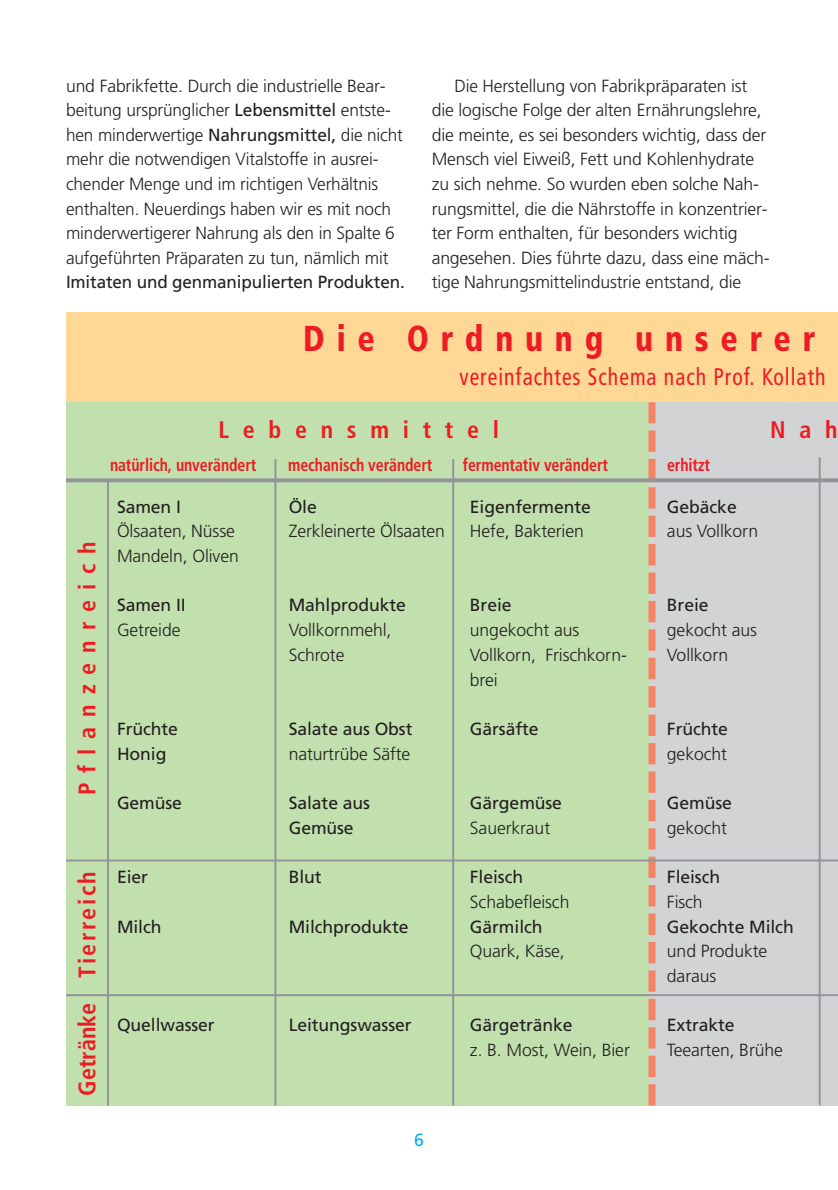
<style>
.page{position:relative;width:838px;height:1190px;background:#fff}
.page>*{position:absolute;margin:0;border:0;box-sizing:border-box;transform-origin:0 0}
.t1{font:900 condensed 36px "Frutiger";letter-spacing:.365em;color:#ed1c24;scale:.9 1}
.t2{font:condensed 24px "Frutiger";letter-spacing:.05em;color:#ed1c24;scale:.9 1}
.t3{font:700 condensed 24px "Frutiger";letter-spacing:.415em;color:#ed1c24}
.t4{font:700 condensed 24px "Frutiger";letter-spacing:.57em;color:#ed1c24}
.t5{font:700 condensed 24px "Frutiger";letter-spacing:.105em;color:#ed1c24}
.t6{font:700 condensed 24px "Frutiger";color:#ed1c24}
.t7{font:300 17.6px/24.6px "Frutiger";letter-spacing:-.01em;color:#231f20}
.t8{font:17.6px/24.6px "Frutiger";letter-spacing:-.005em;color:#231f20}
.t9{font:700 condensed 17.6px "Frutiger";letter-spacing:-.005em;color:#ed1c24;scale:.9 1}
.t10{font:17.6px "Frutiger";color:#00aeef}
.s1{font-weight:400}
</style>
<div class="page">
<div style="left:66px;top:312px;width:772px;height:91px;background:#ffd895"></div>
<div style="left:66px;top:402px;width:584px;height:704px;background:#c1e0ae"></div>
<div style="left:650px;top:402px;width:188px;height:704px;background:#d1d3d4"></div>
<hr style="left:452px;top:459px;width:2px;height:647px;background:#939598">
<hr style="left:819px;top:457px;width:2px;height:649px;background:#939598">
<hr style="left:274px;top:459px;width:2px;height:647px;background:#939598">
<hr style="left:107px;top:481px;width:2px;height:625px;background:#939598">
<svg style="left:648px;top:423px;width:8px;height:654px"></svg>
<div style="left:648px;top:402px;width:8px;height:21px;background:#f58465"></div>
<div style="left:648px;top:1084px;width:8px;height:22px;background:#f58465"></div>
<svg style="left:66px;top:478px;width:772px;height:4px;background:#979a9a"></svg>
<hr style="left:66px;top:859px;width:772px;height:2px;background:#939598">
<hr style="left:66px;top:994px;width:772px;height:2px;background:#939598">
<p class="t7" style="left:66px;top:75px;width:338px">und Fabrikfette. Durch die industrielle Bear&shy;beitung ursprünglicher <span class="s1">Lebensmittel</span> entste&shy;hen minderwertige <span class="s1">Nahrungsmittel,</span> die nicht mehr die notwendigen Vitalstoffe in ausrei&shy;chender Menge und im richtigen Verhältnis enthalten. Neuerdings haben wir es mit noch minderwertigerer Nahrung als den in Spalte 6 aufgeführten Präparaten zu tun, nämlich mit</p>
<p class="t8" style="left:66px;top:271px;width:340px">Imitaten und genmanipulierten Produkten.</p>
<p class="t7" style="left:432px;top:75px;width:339px;text-indent:23px">Die Herstellung von Fabrikpräparaten ist die logische Folge der alten Ernährungslehre, die meinte, es sei besonders wichtig, dass der Mensch viel Eiweiß, Fett und Kohlenhydrate zu sich nehme. So wurden eben solche Nah&shy;rungsmittel, die die Nährstoffe in konzentrier&shy;ter Form enthalten, für besonders wichtig angesehen. Dies führte dazu, dass eine mäch&shy;tige Nahrungsmittelindustrie entstand, die</p>
<h1 class="t1" style="left:303px;top:324px;width:570px">Die Ordnung unserer</h1>
<h2 class="t2" style="left:459px;top:367px;width:408px">vereinfachtes Schema nach Prof. Kollath</h2>
<h2 class="t3" style="left:77px;top:795px;width:256px;rotate:-90deg">Pflanzenreich</h2>
<h2 class="t5" style="left:77px;top:978px;width:109px;rotate:-90deg">Tierreich</h2>
<h2 class="t6" style="left:77px;top:1096px;width:94px;rotate:-90deg">Getränke</h2>
<h2 class="t4" style="left:218px;top:420px;width:282px">Lebensmittel</h2>
<h2 class="t3" style="left:770px;top:420px;width:69px">Nah</h2>
<p class="t9" style="left:110px;top:457px;width:164px">natürlich, unverändert</p>
<p class="t9" style="left:288px;top:457px;width:162px">mechanisch verändert</p>
<p class="t9" style="left:463px;top:457px;width:163px">fermentativ verändert</p>
<p class="t9" style="left:667px;top:457px;width:49px">erhitzt</p>
<p class="t8" style="left:117px;top:496px;width:65px">Samen I</p>
<p class="t7" style="left:117px;top:520px;width:123px">Ölsaaten, Nüsse<br>Mandeln, Oliven</p>
<p class="t8" style="left:117px;top:594px;width:70px">Samen II</p>
<p class="t7" style="left:117px;top:619px;width:65px">Getreide</p>
<p class="t8" style="left:117px;top:718px;width:62px">Früchte<br>Honig</p>
<p class="t8" style="left:117px;top:792px;width:67px">Gemüse</p>
<p class="t8" style="left:117px;top:866px;width:33px">Eier</p>
<p class="t8" style="left:117px;top:915px;width:46px">Milch</p>
<p class="t8" style="left:117px;top:1014px;width:99px">Quellwasser</p>
<p class="t8" style="left:289px;top:496px;width:30px">Öle</p>
<p class="t7" style="left:289px;top:520px;width:158px">Zerkleinerte Ölsaaten</p>
<p class="t8" style="left:470px;top:496px;width:123px">Eigenfermente</p>
<p class="t7" style="left:470px;top:520px;width:115px">Hefe, Bakterien</p>
<p class="t8" style="left:289px;top:594px;width:119px">Mahlprodukte</p>
<p class="t7" style="left:289px;top:619px;width:104px">Vollkornmehl,<br>Schrote</p>
<p class="t8" style="left:289px;top:718px;width:125px">Salate aus Obst</p>
<p class="t7" style="left:289px;top:743px;width:123px">naturtrübe Säfte</p>
<p class="t8" style="left:289px;top:792px;width:83px">Salate aus<br>Gemüse</p>
<p class="t8" style="left:289px;top:866px;width:34px">Blut</p>
<p class="t8" style="left:289px;top:915px;width:122px">Milchprodukte</p>
<p class="t8" style="left:470px;top:594px;width:43px">Breie</p>
<p class="t7" style="left:470px;top:619px;width:158px">ungekocht aus<br>Vollkorn, Frischkorn&shy;brei</p>
<p class="t8" style="left:470px;top:718px;width:70px">Gärsäfte</p>
<p class="t8" style="left:470px;top:792px;width:94px">Gärgemüse</p>
<p class="t7" style="left:470px;top:817px;width:82px">Sauerkraut</p>
<p class="t8" style="left:470px;top:866px;width:55px">Fleisch</p>
<p class="t7" style="left:470px;top:891px;width:101px">Schabefleisch</p>
<p class="t8" style="left:470px;top:915px;width:74px">Gärmilch</p>
<p class="t7" style="left:470px;top:940px;width:96px">Quark, Käse,</p>
<p class="t8" style="left:289px;top:1014px;width:124px">Leitungswasser</p>
<p class="t8" style="left:470px;top:1014px;width:104px">Gärgetränke</p>
<p class="t7" style="left:470px;top:1039px;width:161px">z. B. Most, Wein, Bier</p>
<p class="t8" style="left:667px;top:496px;width:71px">Gebäcke</p>
<p class="t7" style="left:667px;top:520px;width:93px">aus Vollkorn</p>
<p class="t8" style="left:667px;top:594px;width:43px">Breie</p>
<p class="t7" style="left:667px;top:619px;width:91px">gekocht aus<br>Vollkorn</p>
<p class="t8" style="left:667px;top:718px;width:62px">Früchte</p>
<p class="t7" style="left:667px;top:743px;width:62px">gekocht</p>
<p class="t8" style="left:667px;top:792px;width:67px">Gemüse</p>
<p class="t7" style="left:667px;top:817px;width:62px">gekocht</p>
<p class="t8" style="left:667px;top:866px;width:55px">Fleisch</p>
<p class="t7" style="left:667px;top:891px;width:37px">Fisch</p>
<p class="t8" style="left:667px;top:915px;width:128px">Gekochte Milch</p>
<p class="t7" style="left:667px;top:940px;width:102px">und Produkte daraus</p>
<p class="t8" style="left:667px;top:1014px;width:69px">Extrakte</p>
<p class="t7" style="left:667px;top:1039px;width:117px">Teearten, Brühe</p>
<p class="t10" style="left:414px;top:1133px;width:11px">6</p>
</div>
